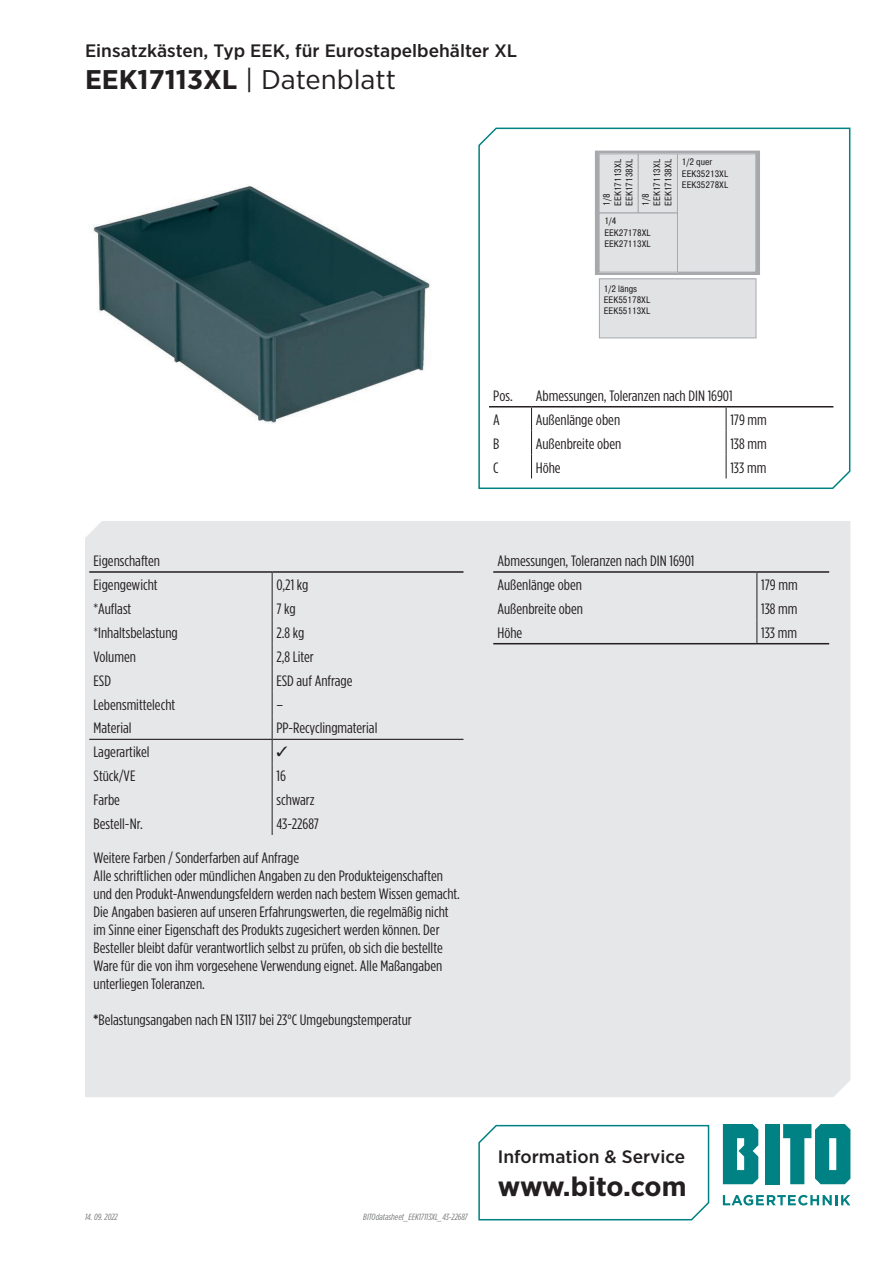
<style>
.page{position:relative;width:893px;height:1263px;background:#fff}
.page>*{position:absolute;margin:0;border:0;box-sizing:border-box;transform-origin:0 0}
.t1{font:27px "Gotham Narrow";color:#231f20;scale:1.1 1}
.t2{font:700 27px "Gotham Narrow";letter-spacing:-.015em;color:#231f20;scale:1.1 1}
.t3{font:500 18px "Gotham Narrow";color:#231f20;scale:1.1 1}
.t4{font:15px/18px "Gotham Condensed";color:#231f20;scale:1.1 1}
.t5{font:9.3px/11.2px "Bito Pragmatica Cond";color:#231f20}
.t6{font:italic 9px "Gotham Condensed";color:#76787b;scale:1.1 1}
.s1{font-weight:700}
</style>
<div class="page">
<div style="left:85px;top:521px;width:765px;height:576px;background:#e6e7e9"></div>
<svg style="left:723px;top:1195px;width:127px;height:10px"></svg>
<div style="left:765px;top:1124px;width:15px;height:60px;background:#008183"></div>
<svg style="left:723px;top:1124px;width:35px;height:60px"></svg>
<svg style="left:783px;top:1124px;width:67px;height:60px"></svg>
<svg style="left:478px;top:1124px;width:232px;height:97px"></svg>
<svg style="left:478px;top:127px;width:373px;height:362px"></svg>
<div style="left:85px;top:544px;width:383px;height:295px;background:#e6e7e9"></div>
<hr style="left:89px;top:571px;width:183px;height:2px;background:#231f20">
<hr style="left:272px;top:571px;width:191px;height:2px;background:#231f20">
<hr style="left:89px;top:739px;width:183px;height:1px;background:#231f20">
<hr style="left:272px;top:739px;width:191px;height:1px;background:#231f20">
<div style="left:489px;top:544px;width:344px;height:105px;background:#e6e7e9"></div>
<hr style="left:493px;top:571px;width:264px;height:2px;background:#231f20">
<hr style="left:757px;top:571px;width:72px;height:2px;background:#231f20">
<hr style="left:493px;top:643px;width:264px;height:1px;background:#231f20">
<hr style="left:757px;top:643px;width:72px;height:1px;background:#231f20">
<svg style="left:756px;top:573px;width:1px;height:70px"></svg>
<img style="left:93px;top:184px;width:337px;height:240px">
<svg style="left:597px;top:153px;width:161px;height:120px"></svg>
<div style="left:595px;top:151px;width:165px;height:124px;border:1px solid #a8a9ad"></div>
<div style="left:599px;top:154px;width:39px;height:59px;background:#e1e2e4"></div>
<div style="left:599px;top:154px;width:39px;height:59px;border:1px solid #a8a9ad"></div>
<div style="left:638px;top:154px;width:39px;height:59px;background:#e1e2e4"></div>
<div style="left:638px;top:154px;width:40px;height:59px;border:1px solid #a8a9ad"></div>
<div style="left:677px;top:154px;width:79px;height:118px;background:#e1e2e4"></div>
<div style="left:677px;top:154px;width:79px;height:118px;border:1px solid #a8a9ad"></div>
<div style="left:599px;top:213px;width:78px;height:59px;background:#e1e2e4"></div>
<div style="left:599px;top:213px;width:79px;height:59px;border:1px solid #a8a9ad"></div>
<div style="left:599px;top:279px;width:157px;height:59px;background:#e1e2e4"></div>
<div style="left:599px;top:279px;width:157px;height:59px;border:1px solid #a8a9ad"></div>
<hr style="left:489px;top:406px;width:42px;height:1px;background:#231f20">
<hr style="left:531px;top:406px;width:195px;height:1px;background:#231f20">
<hr style="left:726px;top:406px;width:107px;height:1px;background:#231f20">
<svg style="left:531px;top:407px;width:1px;height:71px"></svg>
<svg style="left:726px;top:407px;width:1px;height:71px"></svg>
<svg style="left:272px;top:573px;width:15px;height:262px"></svg>
<p class="t3" style="left:85px;top:39px;width:394px">Einsatzkästen, Typ EEK, für Eurostapelbehälter XL</p>
<h1 class="t1" style="left:85px;top:63px;width:284px"><span class="s1">EEK17113XL</span> | Datenblatt</h1>
<p class="t5" style="left:601px;top:206px;width:48px;rotate:-90deg">1/8<br>EEK17113XL<br>EEK17138XL</p>
<p class="t5" style="left:640px;top:206px;width:48px;rotate:-90deg">1/8<br>EEK17113XL<br>EEK17138XL</p>
<p class="t5" style="left:604px;top:215px;width:48px">1/4<br>EEK27178XL<br>EEK27113XL</p>
<p class="t5" style="left:682px;top:157px;width:48px">1/2 quer<br>EEK35213XL<br>EEK35278XL</p>
<p class="t5" style="left:604px;top:283px;width:48px">1/2 längs<br>EEK55178XL<br>EEK55113XL</p>
<p class="t4" style="left:94px;top:549px;width:62px;line-height:23.9px">Eigenschaften<br>Eigengewicht</p>
<p class="t4" style="left:276px;top:575px;width:31px">0,21 kg</p>
<p class="t4" style="left:94px;top:599px;width:36px">*Auflast</p>
<p class="t4" style="left:276px;top:599px;width:19px">7 kg</p>
<p class="t4" style="left:94px;top:623px;width:78px">*Inhaltsbelastung</p>
<p class="t4" style="left:276px;top:623px;width:27px">2.8 kg</p>
<p class="t4" style="left:94px;top:647px;width:40px">Volumen</p>
<p class="t4" style="left:276px;top:647px;width:35px">2,8 Liter</p>
<p class="t4" style="left:94px;top:671px;width:17px">ESD</p>
<p class="t4" style="left:276px;top:671px;width:71px">ESD auf Anfrage</p>
<p class="t4" style="left:94px;top:695px;width:76px">Lebensmittelecht</p>
<p class="t4" style="left:276px;top:695px;width:8px">–</p>
<p class="t4" style="left:94px;top:719px;width:36px">Material</p>
<p class="t4" style="left:276px;top:719px;width:93px">PP-Recyclingmaterial</p>
<p class="t4" style="left:94px;top:743px;width:52px">Lagerartikel</p>
<p class="t4" style="left:94px;top:767px;width:40px">Stück/VE</p>
<p class="t4" style="left:276px;top:767px;width:10px">16</p>
<p class="t4" style="left:94px;top:791px;width:26px">Farbe</p>
<p class="t4" style="left:276px;top:791px;width:36px">schwarz</p>
<p class="t4" style="left:94px;top:815px;width:46px">Bestell-Nr.</p>
<p class="t4" style="left:276px;top:815px;width:40px">43-22687</p>
<p class="t4" style="left:94px;top:848px;width:335px">Weitere Farben / Sonderfarben auf Anfrage<br>Alle schriftlichen oder mündlichen Angaben zu den Produkteigenschaften und den Produkt-Anwendungsfeldern werden nach bestem Wissen gemacht.<br>Die Angaben basieren auf unseren Erfahrungswerten, die regelmäßig nicht im Sinne einer Eigenschaft des Produkts zugesichert werden können. Der Besteller bleibt dafür verantwortlich selbst zu prüfen, ob sich die bestellte Ware für die von ihm vorgesehene Verwendung eignet. Alle Maßangaben unterliegen Toleranzen.</p>
<p class="t4" style="left:94px;top:1010px;width:291px"><span class="s1">*</span>Belastungsangaben nach EN 13117 bei 23°C Umgebungstemperatur</p>
<p class="t4" style="left:493px;top:386px;width:19px">Pos.</p>
<p class="t4" style="left:536px;top:386px;width:180px">Abmessungen, Toleranzen nach DIN 16901</p>
<p class="t4" style="left:493px;top:410px;width:8px">A</p>
<p class="t4" style="left:536px;top:410px;width:78px">Außenlänge oben</p>
<p class="t4" style="left:730px;top:410px;width:35px">179 mm</p>
<p class="t4" style="left:493px;top:434px;width:7px">B</p>
<p class="t4" style="left:536px;top:434px;width:79px">Außenbreite oben</p>
<p class="t4" style="left:730px;top:434px;width:35px">138 mm</p>
<p class="t4" style="left:493px;top:458px;width:6px">C</p>
<p class="t4" style="left:536px;top:458px;width:24px">Höhe</p>
<p class="t4" style="left:730px;top:458px;width:34px">133 mm</p>
<p class="t4" style="left:497px;top:549px;width:180px;line-height:23.9px">Abmessungen, Toleranzen nach DIN 16901<br>Außenlänge oben</p>
<p class="t4" style="left:761px;top:575px;width:35px">179 mm</p>
<p class="t4" style="left:497px;top:599px;width:79px">Außenbreite oben</p>
<p class="t4" style="left:761px;top:599px;width:35px">138 mm</p>
<p class="t4" style="left:497px;top:623px;width:24px">Höhe</p>
<p class="t4" style="left:761px;top:623px;width:34px">133 mm</p>
<p class="t6" style="left:85px;top:1212px;width:31px">14. 09. 2022</p>
<p class="t6" style="left:363px;top:1212px;width:97px">BITOdatasheet_EEK17113XL_43-22687</p>
<p class="t3" style="left:498px;top:1145px;width:172px">Information &amp; Service</p>
<h1 class="t2" style="left:498px;top:1169px;width:173px">www.bito.com</h1>
</div>
